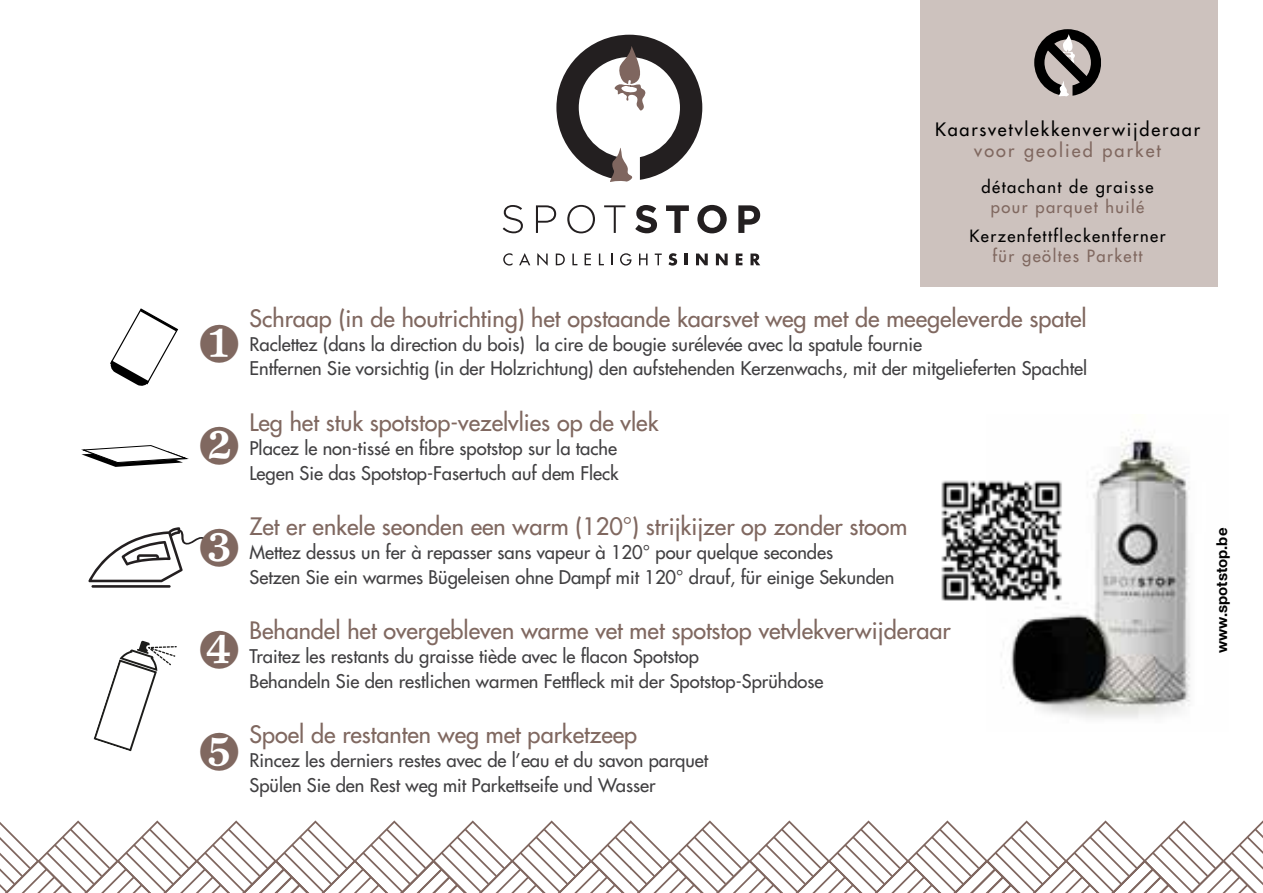
<style>
.page{position:relative;width:1263px;height:893px;background:#fff}
.page>*{position:absolute;margin:0;border:0;box-sizing:border-box;transform-origin:0 0}
.t1{font:500 23.4px "Futura CE";color:#806860}
.t2{font:500 18.3px/24.6px "Futura CE";color:#414042}
.t3{font:500 18px "Futura CE";letter-spacing:.1em;color:#000}
.t4{font:500 18px "Futura CE";letter-spacing:.12em;color:#806860}
.t5{font:500 16.5px "Futura CE";letter-spacing:.09em;color:#000}
.t6{font:500 16.5px "Futura CE";letter-spacing:.09em;color:#806860}
.t7{font:700 15px "Helvetica Neue CE";color:#000}
</style>
<div class="page">
<div style="left:920px;top:0;width:298px;height:286px;background:#cdc2be"></div>
<img style="left:941px;top:480px;width:45px;height:121px">
<svg style="left:0;top:820px;width:1263px;height:73px"></svg>
<svg style="left:1034px;top:29px;width:67px;height:68px"></svg>
<svg style="left:503px;top:205px;width:20px;height:28px"></svg>
<svg style="left:536px;top:205px;width:20px;height:28px"></svg>
<svg style="left:567px;top:205px;width:28px;height:28px"></svg>
<svg style="left:604px;top:205px;width:21px;height:28px"></svg>
<svg style="left:635px;top:205px;width:22px;height:28px"></svg>
<svg style="left:666px;top:205px;width:23px;height:28px"></svg>
<svg style="left:697px;top:205px;width:30px;height:28px"></svg>
<svg style="left:738px;top:205px;width:22px;height:28px"></svg>
<svg style="left:503px;top:253px;width:9px;height:13px"></svg>
<svg style="left:519px;top:253px;width:11px;height:12px"></svg>
<svg style="left:537px;top:253px;width:11px;height:13px"></svg>
<svg style="left:556px;top:254px;width:9px;height:11px"></svg>
<svg style="left:572px;top:254px;width:5px;height:11px"></svg>
<svg style="left:585px;top:254px;width:6px;height:11px"></svg>
<svg style="left:599px;top:254px;width:5px;height:11px"></svg>
<svg style="left:620px;top:253px;width:11px;height:13px"></svg>
<svg style="left:639px;top:254px;width:8px;height:11px"></svg>
<svg style="left:655px;top:254px;width:7px;height:11px"></svg>
<svg style="left:668px;top:253px;width:9px;height:13px"></svg>
<svg style="left:685px;top:254px;width:3px;height:11px"></svg>
<svg style="left:696px;top:254px;width:12px;height:11px"></svg>
<svg style="left:716px;top:254px;width:12px;height:11px"></svg>
<svg style="left:736px;top:254px;width:6px;height:11px"></svg>
<svg style="left:750px;top:254px;width:10px;height:11px"></svg>
<svg style="left:556px;top:35px;width:146px;height:147px"></svg>
<svg style="left:81px;top:445px;width:108px;height:22px"></svg>
<svg style="left:110px;top:308px;width:69px;height:78px"></svg>
<svg style="left:93px;top:641px;width:84px;height:111px"></svg>
<hr style="left:91px;top:585px;width:80px;height:3px;background:#231f20">
<img style="left:986px;top:430px;width:205px;height:288px">
<svg style="left:88px;top:527px;width:123px;height:55px"></svg>
<p class="t3" style="left:935px;top:116px;width:266px">Kaarsvetvlekkenverwijderaar</p>
<p class="t4" style="left:974px;top:137px;width:188px">voor geolied parket</p>
<p class="t5" style="left:981px;top:175px;width:174px">détachant de graisse</p>
<p class="t6" style="left:991px;top:195px;width:155px">pour parquet huilé</p>
<p class="t5" style="left:969px;top:224px;width:198px">Kerzenfettfleckentferner</p>
<p class="t6" style="left:993px;top:244px;width:151px">für geöltes Parkett</p>
<p class="t1" style="left:249px;top:301px;width:839px">Schraap (in de houtrichting) het opstaande kaarsvet weg met de meegeleverde spatel</p>
<p class="t2" style="left:249px;top:331px;width:839px">Raclettez (dans la direction du bois) la cire de bougie surélevée avec la spatule fournie<br>Entfernen Sie vorsichtig (in der Holzrichtung) den aufstehenden Kerzenwachs, mit der mitgelieferten Spachtel</p>
<p class="t1" style="left:249px;top:405px;width:410px">Leg het stuk spotstop-vezelvlies op de vlek</p>
<p class="t2" style="left:249px;top:435px;width:371px">Placez le non-tissé en fibre spotstop sur la tache<br>Legen Sie das Spotstop-Fasertuch auf dem Fleck</p>
<p class="t1" style="left:249px;top:509px;width:659px">Zet er enkele seonden een warm (120°) strijkijzer op zonder stoom</p>
<p class="t2" style="left:249px;top:539px;width:646px">Mettez dessus un fer à repasser sans vapeur à 120° pour quelque secondes<br>Setzen Sie ein warmes Bügeleisen ohne Dampf mit 120° drauf, für einige Sekunden</p>
<p class="t1" style="left:249px;top:613px;width:702px">Behandel het overgebleven warme vet met spotstop vetvlekverwijderaar</p>
<p class="t2" style="left:249px;top:643px;width:575px">Traitez les restants du graisse tiède avec le flacon Spotstop<br>Behandeln Sie den restlichen warmen Fettfleck mit der Spotstop-Sprühdose</p>
<p class="t1" style="left:249px;top:717px;width:389px">Spoel de restanten weg met parketzeep</p>
<p class="t2" style="left:249px;top:747px;width:460px">Rincez les derniers restes avec de l’eau et du savon parquet<br>Spülen Sie den Rest weg mit Parkettseife und Wasser</p>
<p class="t7" style="left:1212px;top:653px;width:127px;rotate:-90deg">www.spotstop.be</p>
</div>
